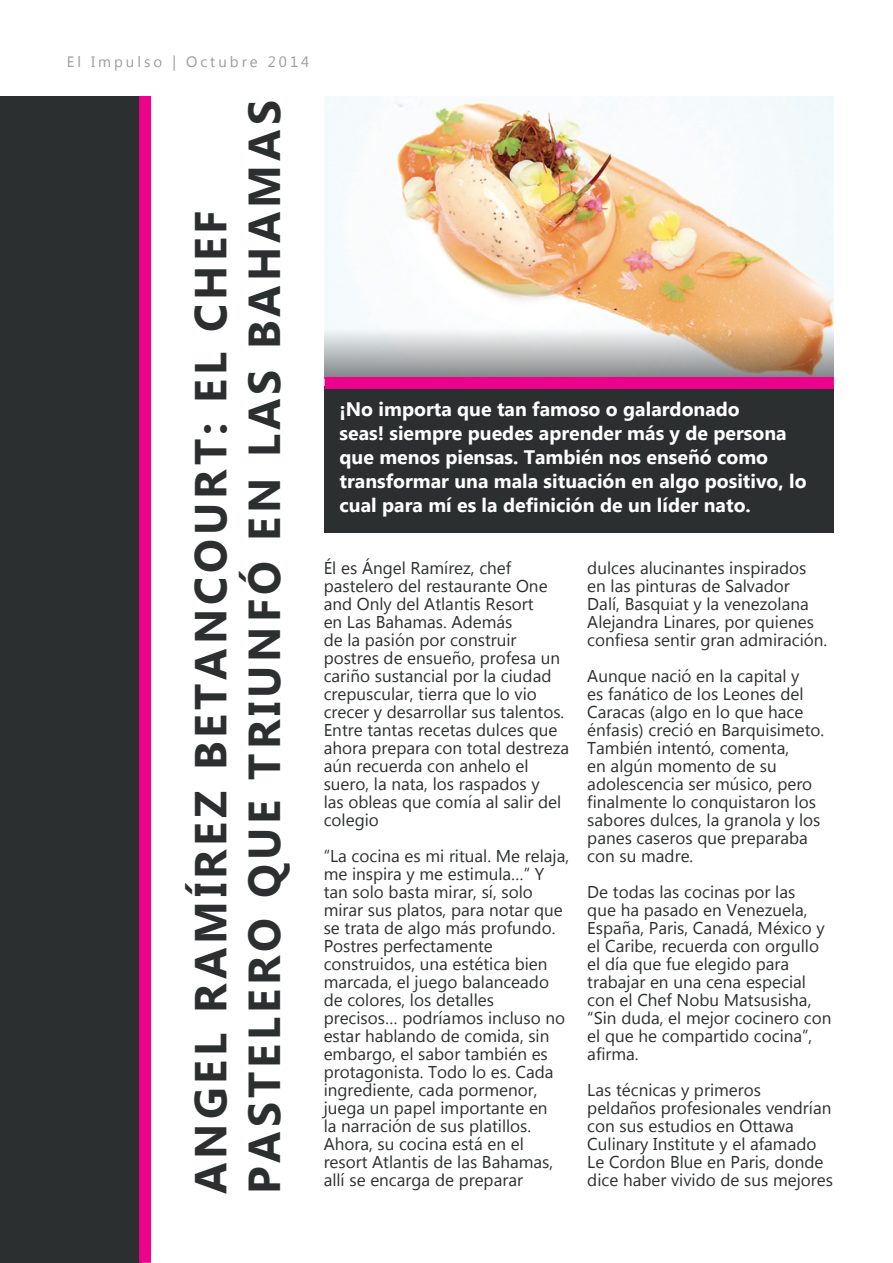
<style>
.page{position:relative;width:893px;height:1263px;background:#fff}
.page>*{position:absolute;margin:0;border:0;box-sizing:border-box;transform-origin:0 0}
.Body{font:700 44.7px/53.7px "Microsoft New Tai Lue";letter-spacing:.09em;color:#2c2f2f}
.t1{font:700 19.5px/24px "Microsoft New Tai Lue";color:#fff}
.t2{font:17.1px/18px "Microsoft New Tai Lue";color:#2c2f2f}
.Header_Master_page{font:15px "Microsoft New Tai Lue";letter-spacing:.2em;color:#9a9c9e}
</style>
<div class="page">
<img style="left:324px;top:96px;width:510px;height:282px">
<div style="left:325px;top:386px;width:509px;height:147px;background:#2c2f2f"></div>
<div style="left:325px;top:377px;width:509px;height:12px;background:#ed028c"></div>
<div style="left:0;top:96px;width:142px;height:1167px;background:#2c2f2f"></div>
<div style="left:139px;top:96px;width:12px;height:1167px;background:#ed028c"></div>
<p class="Header_Master_page" style="left:67px;top:53px;width:244px">El Impulso | Octubre 2014</p>
<p class="Body" style="left:188px;top:1194px;width:1095px;rotate:-90deg">ANGEL RAMÍREZ BETANCOURT: EL CHEF<br>PASTELERO QUE TRIUNFÓ EN LAS BAHAMAS</p>
<p class="t1" style="left:340px;top:399px;width:469px">¡No importa que tan famoso o galardonado<br>seas! siempre puedes aprender más y de persona que menos piensas. También nos enseñó como transformar una mala situación en algo positivo, lo cual para mí es la definición de un líder nato.</p>
<p class="t2" style="left:324px;top:561px;width:247px">Él es Ángel Ramírez, chef pastelero del restaurante One and Only del Atlantis Resort<br>en Las Bahamas. Además<br>de la pasión por construir postres de ensueño, profesa un cariño sustancial por la ciudad crepuscular, tierra que lo vio crecer y desarrollar sus talentos.<br>Entre tantas recetas dulces que ahora prepara con total destreza aún recuerda con anhelo el suero, la nata, los raspados y<br>las obleas que comía al salir del colegio</p>
<p class="t2" style="left:324px;top:849px;width:247px">“La cocina es mi ritual. Me relaja, me inspira y me estimula…” Y tan solo basta mirar, sí, solo mirar sus platos, para notar que se trata de algo más profundo.<br>Postres perfectamente construidos, una estética bien marcada, el juego balanceado de colores, los detalles precisos… podríamos incluso no estar hablando de comida, sin embargo, el sabor también es protagonista. Todo lo es. Cada ingrediente, cada pormenor, juega un papel importante en<br>la narración de sus platillos.<br>Ahora, su cocina está en el resort Atlantis de las Bahamas, allí se encarga de preparar</p>
<p class="t2" style="left:587px;top:561px;width:241px">dulces alucinantes inspirados en las pinturas de Salvador<br>Dalí, Basquiat y la venezolana<br>Alejandra Linares, por quienes confiesa sentir gran admiración.</p>
<p class="t2" style="left:587px;top:669px;width:238px">Aunque nació en la capital y<br>es fanático de los Leones del<br>Caracas (algo en lo que hace énfasis) creció en Barquisimeto.<br>También intentó, comenta,<br>en algún momento de su adolescencia ser músico, pero finalmente lo conquistaron los sabores dulces, la granola y los panes caseros que preparaba con su madre.</p>
<p class="t2" style="left:587px;top:885px;width:246px">De todas las cocinas por las<br>que ha pasado en Venezuela,<br>España, Paris, Canadá, México y el Caribe, recuerda con orgullo el día que fue elegido para trabajar en una cena especial con el Chef Nobu Matsusisha, “Sin duda, el mejor cocinero con el que he compartido cocina”, afirma.</p>
<p class="t2" style="left:587px;top:1083px;width:246px">Las técnicas y primeros peldaños profesionales vendrían con sus estudios en Ottawa<br>Culinary Institute y el afamado<br>Le Cordon Blue en Paris, donde</p>
<p class="t2" style="left:587px;top:1173px;width:247px">dice haber vivido de sus mejores</p>
</div>
